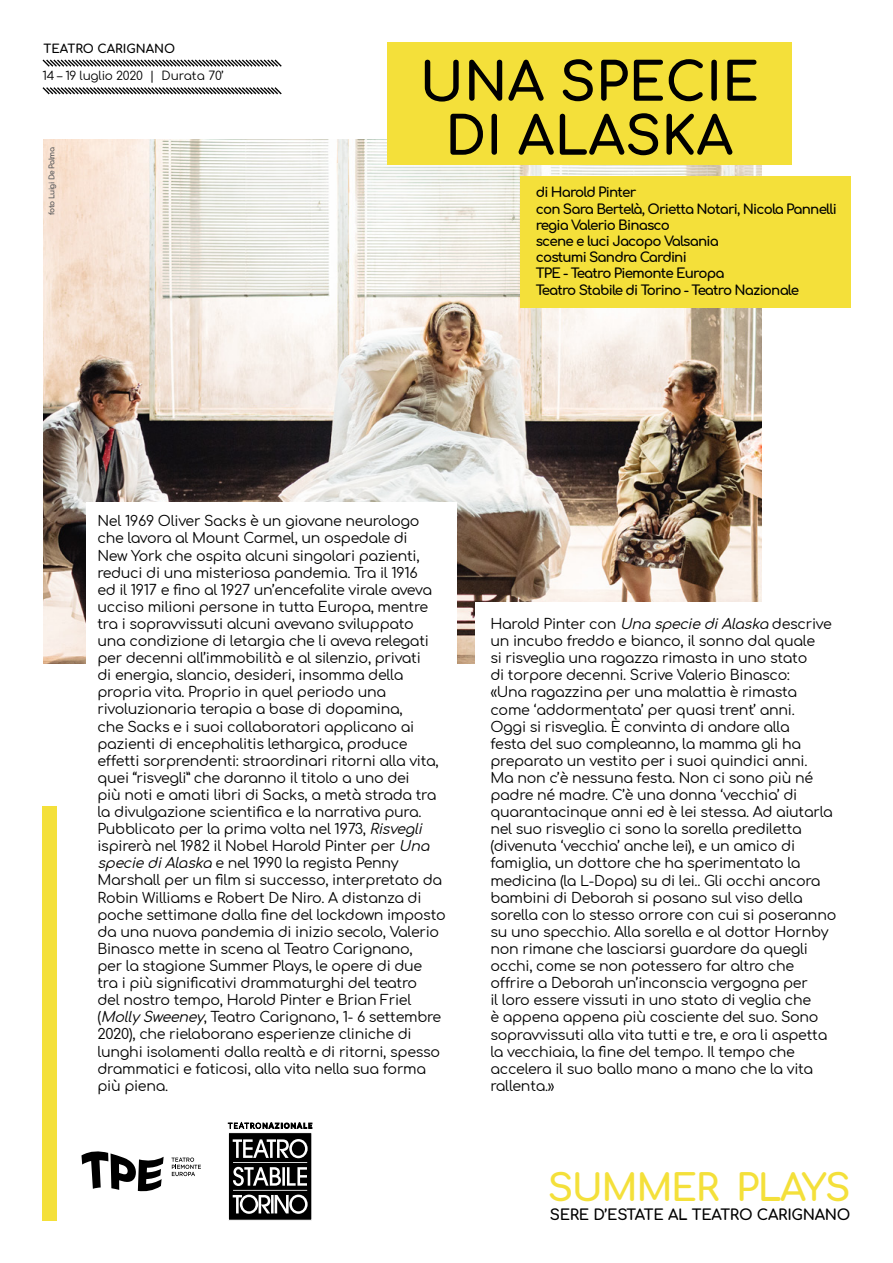
<style>
.page{position:relative;width:893px;height:1263px;background:#fff}
.page>*{position:absolute;margin:0;border:0;box-sizing:border-box;transform-origin:0 0}
.t1{font:700 52.5px/54px "Comfortaa";color:#000;text-align:center}
.t2{font:700 37.05px "Comfortaa";letter-spacing:-.04em;color:#f4e03a}
.t3{font:700 14.85px "Comfortaa";color:#000}
.t4{font:14.25px/17.1px "Comfortaa";letter-spacing:-.02em;color:#000}
.t5{font:700 13.5px/16.2px "Comfortaa";letter-spacing:-.06em;color:#000}
.t6{font:12px "Comfortaa";letter-spacing:-.02em;color:#000}
.t7{font:700 12px "Comfortaa";color:#000}
.t8{font:700 7.5px "Comfortaa";letter-spacing:-.06em;color:#58595b}
.s1{font-style:italic}
</style>
<div class="page">
<img style="left:44px;top:139px;width:717px;height:524px">
<div style="left:87px;top:502px;width:370px;height:345px;background:#fff"></div>
<div style="left:475px;top:603px;width:370px;height:370px;background:#fff"></div>
<div style="left:520px;top:176px;width:330px;height:131px;background:#f4e03a"></div>
<div style="left:387px;top:43px;width:404px;height:122px;background:#f4e03a"></div>
<div style="left:43px;top:806px;width:14px;height:414px;background:#f4e03a"></div>
<svg style="left:172px;top:1157px;width:29px;height:19px"></svg>
<svg style="left:81px;top:1151px;width:83px;height:41px"></svg>
<div style="left:228px;top:1132px;width:84px;height:88px;background:#000"></div>
<div style="left:228px;top:1132px;width:84px;height:88px;border:1px solid #fff"></div>
<svg style="left:233px;top:1139px;width:75px;height:75px"></svg>
<svg style="left:228px;top:1121px;width:85px;height:8px"></svg>
<svg style="left:42px;top:59px;width:240px;height:8px"></svg>
<svg style="left:42px;top:87px;width:240px;height:8px"></svg>
<p class="t7" style="left:44px;top:38px;width:18px">Teatro</p>
<p class="t7" style="left:97px;top:38px;width:49px">Carignano</p>
<p class="t6" style="left:43px;top:65px;width:183px">14 – 19 luglio 2020 | Durata 70’</p>
<p class="t8" style="left:45px;top:215px;width:70px;rotate:-90deg">foto Luigi De Palma</p>
<h1 class="t1" style="left:420px;top:47px;width:341px">UNA SPECIE<br>DI ALASKA</h1>
<p class="t5" style="left:536px;top:183px;width:303px">di Harold Pinter<br>con Sara Bertelà, Orietta Notari, Nicola Pannelli regia Valerio Binasco<br>scene e luci Jacopo Valsania<br>costumi Sandra Cardini<br>TPE - Teatro Piemonte Europa<br>Teatro Stabile di Torino - Teatro Nazionale</p>
<p class="t4" style="left:97px;top:511px;width:350px">Nel 1969 Oliver Sacks è un giovane neurologo che lavora al Mount Carmel, un ospedale di<br>New York che ospita alcuni singolari pazienti, reduci di una misteriosa pandemia. Tra il 1916<br>ed il 1917 e fino al 1927 un’encefalite virale aveva ucciso milioni persone in tutta Europa, mentre tra i sopravvissuti alcuni avevano sviluppato una condizione di letargia che li aveva relegati per decenni all’immobilità e al silenzio, privati<br>di energia, slancio, desideri, insomma della propria vita. Proprio in quel periodo una rivoluzionaria terapia a base di dopamina,<br>che Sacks e i suoi collaboratori applicano ai pazienti di encephalitis lethargica, produce effetti sorprendenti: straordinari ritorni alla vita, quei “risvegli” che daranno il titolo a uno dei<br>più noti e amati libri di Sacks, a metà strada tra la divulgazione scientifica e la narrativa pura.<br>Pubblicato per la prima volta nel 1973, <span class="s1">Risvegli </span>ispirerà nel 1982 il Nobel Harold Pinter per <span class="s1">Una speciediAlaska</span> e nel 1990 la regista Penny Marshall per un film si successo, interpretato da Robin Williams e Robert De Niro. A distanza di poche settimane dalla fine del lockdown imposto da una nuova pandemia di inizio secolo, Valerio Binasco mette in scena al Teatro Carignano,<br>per la stagione Summer Plays, le opere di due tra i più significativi drammaturghi del teatro<br>del nostro tempo, Harold Pinter e Brian Friel (<span class="s1">MollySweeney</span>, Teatro Carignano, 1- 6 settembre 2020), che rielaborano esperienze cliniche di lunghi isolamenti dalla realtà e di ritorni, spesso drammatici e faticosi, alla vita nella sua forma più piena.</p>
<p class="t4" style="left:490px;top:613px;width:347px">Harold Pinter con <span class="s1">Una speciediAlaska</span> descrive un incubo freddo e bianco, il sonno dal quale<br>si risveglia una ragazza rimasta in uno stato<br>di torpore decenni. Scrive Valerio Binasco:<br>«Una ragazzina per una malattia è rimasta come ‘addormentata’ per quasi trent’ anni.<br>Oggi si risveglia. È convinta di andare alla<br>festa del suo compleanno, la mamma gli ha preparato un vestito per i suoi quindici anni.<br>Ma non c’è nessuna festa. Non ci sono più né padre né madre. C’è una donna ‘vecchia’ di quarantacinque anni ed è lei stessa. Ad aiutarla nel suo risveglio ci sono la sorella prediletta (divenuta ‘vecchia’ anche lei), e un amico di famiglia, un dottore che ha sperimentato la medicina (la L-Dopa) su di lei.. Gli occhi ancora bambini di Deborah si posano sul viso della sorella con lo stesso orrore con cui si poseranno su uno specchio. Alla sorella e al dottor Hornby non rimane che lasciarsi guardare da quegli occhi, come se non potessero far altro che offrire a Deborah un’inconscia vergogna per<br>il loro essere vissuti in uno stato di veglia che<br>è appena appena più cosciente del suo. Sono sopravvissuti alla vita tutti e tre, e ora li aspetta la vecchiaia, la fine del tempo. Il tempo che accelera il suo ballo mano a mano che la vita rallenta.»</p>
<h2 class="t2" style="left:548px;top:1154px;width:304px">SUMMER PLAYS</h2>
<p class="t3" style="left:550px;top:1201px;width:11px">sere</p>
<p class="t3" style="left:593px;top:1201px;width:24px">d’estate</p>
<p class="t3" style="left:668px;top:1201px;width:35px">al teatro</p>
<p class="t3" style="left:757px;top:1201px;width:10px">cari</p>
<p class="t3" style="left:791px;top:1201px;width:24px">gnano</p>
</div>
